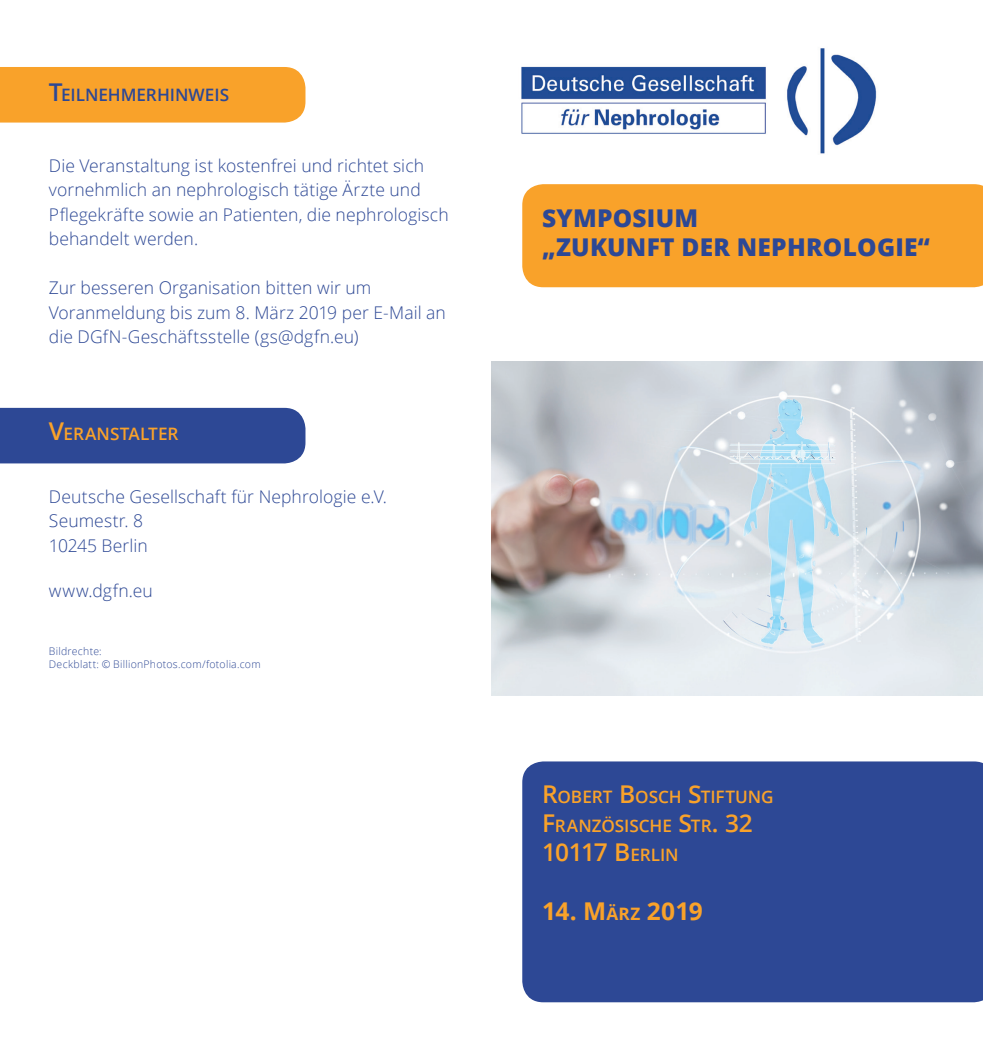
<style>
.page{position:relative;width:983px;height:1042px;background:#fff}
.page>*{position:absolute;margin:0;border:0;box-sizing:border-box;transform-origin:0 0}
.t1{font:800 24.5px/29.4px "Open Sans";letter-spacing:.01em;color:#2d4895}
.t2{font:600 24.5px "Open Sans";letter-spacing:-.045em;color:#f9a22a}
.t3{font:700 24.5px "Open Sans";letter-spacing:-.01em;color:#f9a22a}
.t4{font:300 17.5px/24.5px "Open Sans";letter-spacing:.005em;color:#2d4895}
.t5{font:300 17.5px "Open Sans";letter-spacing:.035em;color:#2d4895}
.t6{font:600 17.15px/29.4px "Open Sans";letter-spacing:-.005em;color:#f9a22a}
.t7{font:600 17.15px "Open Sans";letter-spacing:-.005em;color:#2d4895}
.t8{font:300 10.5px/12.6px "Open Sans";letter-spacing:.025em;color:#2d4895}
.s1{font-size:24.5px}
.s2{font-size:17.15px}
</style>
<div class="page">
<div style="left:522px;top:184px;width:460px;height:103px;background:#f9a22a"></div>
<div style="left:522px;top:761px;width:460px;height:241px;background:#2d4895"></div>
<img style="left:521px;top:48px;width:356px;height:106px">
<img style="left:491px;top:361px;width:491px;height:334px">
<div style="left:0;top:67px;width:305px;height:56px;background:#f9a22a"></div>
<div style="left:0;top:408px;width:305px;height:55px;background:#2d4895"></div>
<p class="t7" style="left:49px;top:83px;width:182px"><span class="s1">T</span>EILNEHMERHINWEIS</p>
<p class="t4" style="left:49px;top:153px;width:401px">Die Veranstaltung ist kostenfrei und richtet sich vornehmlich an nephrologisch tätige Ärzte und Pflegekräfte sowie an Patienten, die nephrologisch behandelt werden.</p>
<p class="t4" style="left:49px;top:275px;width:398px">Zur besseren Organisation bitten wir um<br>Voranmeldung bis zum 8. März 2019 per E-Mail an die DGfN-Geschäftsstelle (gs@dgfn.eu)</p>
<p class="t6" style="left:49px;top:419px;width:129px"><span class="s1">V</span>ERANSTALTER</p>
<p class="t4" style="left:49px;top:483px;width:339px">Deutsche Gesellschaft für Nephrologie e.V.<br>Seumestr. 8<br>10245 Berlin</p>
<p class="t5" style="left:49px;top:579px;width:105px">www.dgfn.eu</p>
<p class="t8" style="left:49px;top:645px;width:213px">Bildrechte:<br>Deckblatt: © BillionPhotos.com/fotolia.com</p>
<h1 class="t1" style="left:542px;top:202px;width:389px">SYMPOSIUM<br>„ZUKUNFT DER NEPHROLOGIE“</h1>
<p class="t6" style="left:542px;top:781px;width:233px"><span class="s1">R</span>OBERT <span class="s1">B</span>OSCH <span class="s1">S</span>TIFTUNG<br><span class="s1">F</span>RANZÖSISCHE <span class="s1">S</span>TR<span class="s1">. 32</span></p>
<h1 class="t2" style="left:542px;top:835px;width:138px">10117 B<span class="s2">ERLIN</span></h1>
<h1 class="t3" style="left:542px;top:894px;width:162px">14. M<span class="s2">ärz</span> 2019</h1>
</div>
